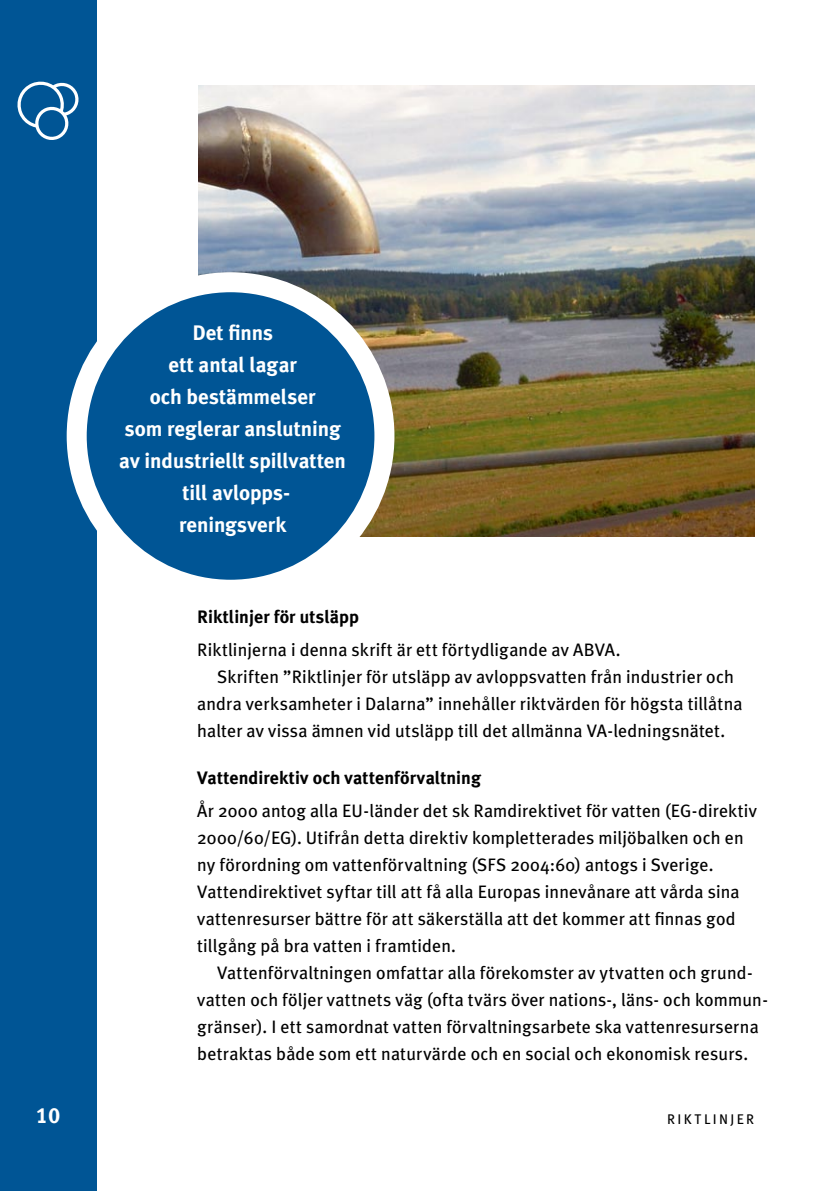
<style>
.page{position:relative;width:840px;height:1191px;background:#fff}
.page>*{position:absolute;margin:0;border:0;box-sizing:border-box;transform-origin:0 0}
.t1{font:22px "Meta Bold LF";color:#fff}
.t2{font:700 21px/32px "Meta Plus";color:#fff;text-align:center}
.t3{font:18px/27px "Meta Plus";letter-spacing:.01em;color:#000}
.t4{font:700 18px "Meta Plus";letter-spacing:.005em;color:#000}
.t5{font:14px "Meta Plus";letter-spacing:.165em;color:#000}
.s1{color:#005595}
</style>
<div class="page">
<div style="left:0;top:0;width:96px;height:1191px;background:#005595"></div>
<svg style="left:17px;top:82px;width:61px;height:58px"></svg>
<img style="left:198px;top:85px;width:556px;height:452px">
<div style="left:77px;top:282px;width:307px;height:308px;background:#005595;border-radius:50%"></div>
<div style="left:67px;top:272px;width:327px;height:328px;border:20px solid #fff;border-radius:50%"></div>
<p class="t2" style="left:119px;top:316px;width:228px">Det finns<br>ett antal lagar<br>och bestämmelser<br>som reglerar anslutning av industriellt spillvatten <span class="s1">-</span>till avlopps&shy;reningsverk</p>
<p class="t4" style="left:197px;top:606px;width:163px">Riktlinjer för utsläpp</p>
<p class="t3" style="left:197px;top:636px;width:424px">Riktlinjerna i denna skrift är ett förtydligande av ABVA.</p>
<p class="t3" style="left:217px;top:663px;width:518px">Skriften ”Riktlinjer för utsläpp av avloppsvatten från industrier och</p>
<p class="t3" style="left:197px;top:690px;width:546px">andra verksamheter i Dalarna” innehåller riktvärden för högsta tillåtna</p>
<p class="t3" style="left:197px;top:717px;width:529px">halter av vissa ämnen vid utsläpp till det allmänna VA-ledningsnätet.</p>
<p class="t4" style="left:197px;top:767px;width:285px">Vattendirektiv och vattenförvaltning</p>
<p class="t3" style="left:197px;top:796px;width:561px">År 2000 antog alla EU-länder det sk Ramdirektivet för vatten (EG-direktiv 2000/60/EG). Utifrån detta direktiv kompletterades miljöbalken och en ny förordning om vattenförvaltning (SFS 2004:60) antogs i Sverige.<br>Vattendirektivet syftar till att få alla Europas innevånare att vårda sina vattenresurser bättre för att säkerställa att det kommer att finnas god tillgång på bra vatten i framtiden.</p>
<p class="t3" style="left:197px;top:958px;width:572px;text-indent:20px">Vattenförvaltningen omfattar alla förekomster av ytvatten och grund&shy;vatten och följer vattnets väg (ofta tvärs över nations-, läns- och kommun&shy;gränser). I ett samordnat vatten förvaltningsarbete ska vattenresurserna betraktas både som ett naturvärde och en social och ekonomisk resurs.</p>
<p class="t1" style="left:36px;top:1102px;width:26px">10</p>
<p class="t5" style="left:666px;top:1111px;width:89px">RIKTLINJER</p>
</div>
